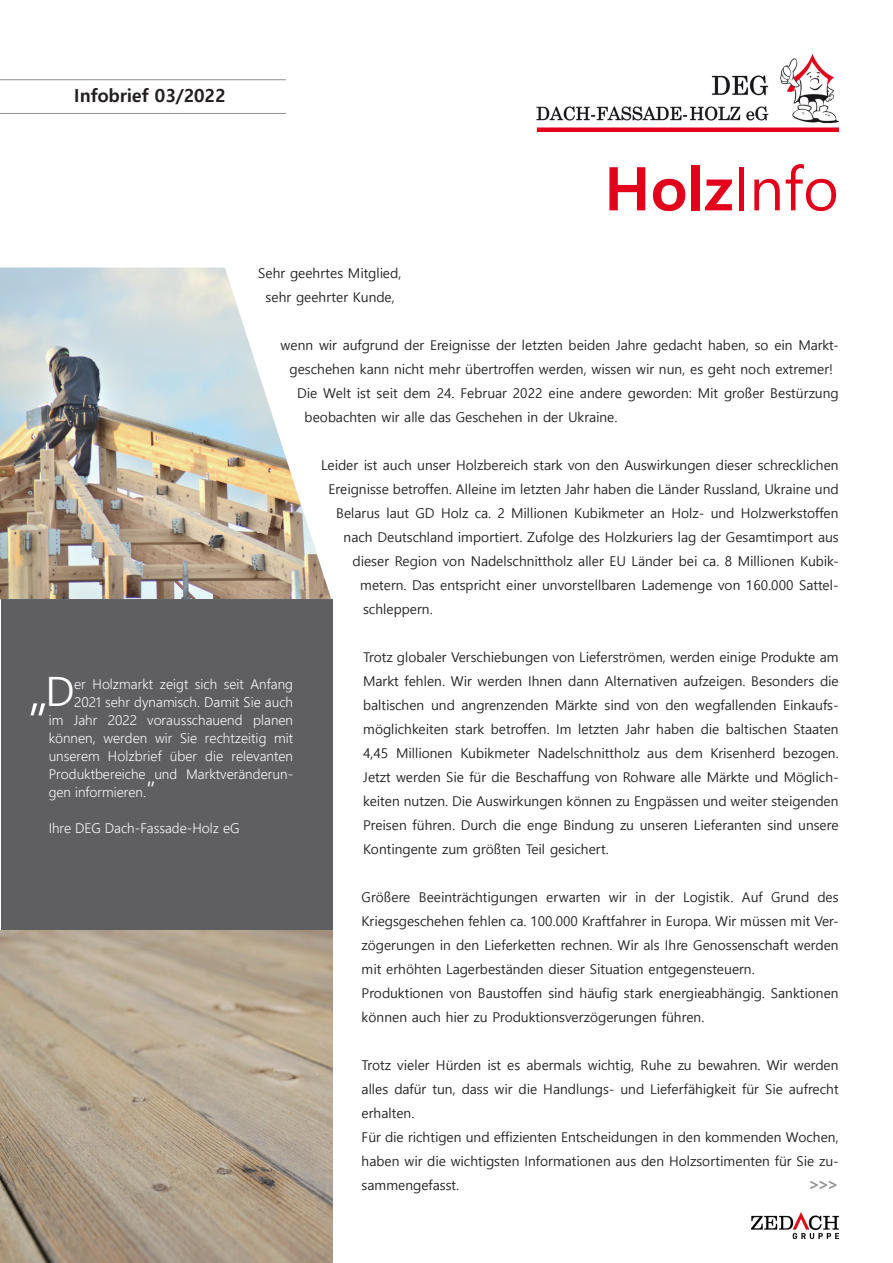
<style>
.page{position:relative;width:893px;height:1263px;background:#fff}
.page>*{position:absolute;margin:0;border:0;box-sizing:border-box;transform-origin:0 0}
.t1{font:700 60px "Malgun Gothic";color:#e2001a}
.t2{font:54px "Malgun Gothic";color:#fff}
.t3{font:40.5px "Malgun Gothic";color:#fff}
.t4{font:22.5px "Malgun Gothic";color:#fff}
.t5{font:700 18px "Malgun Gothic";color:#231f20}
.t6{font:700 16.5px "Malgun Gothic";color:#8b8d90}
.t7{font:13.5px/24px "Malgun Gothic";color:#231f20;text-align:justify}
.t8{font:300 13.5px "Malgun Gothic";color:#fff}
.s1{font-weight:400}
</style>
<div class="page">
<img style="left:536px;top:54px;width:303px;height:70px">
<img style="left:751px;top:1212px;width:88px;height:26px">
<hr style="left:0;top:79px;width:286px;height:1px;background:#8b8d90">
<hr style="left:0;top:113px;width:286px;height:1px;background:#8b8d90">
<div style="left:537px;top:127px;width:302px;height:5px;background:#e2001a"></div>
<div style="left:1px;top:599px;width:331px;height:332px;background:#5f5f62"></div>
<img style="left:1px;top:931px;width:331px;height:332px">
<img style="left:0;top:268px;width:332px;height:331px">
<p class="t5" style="left:74px;top:85px;width:153px">Infobrief 03/2022</p>
<p class="t1" style="left:604px;top:153px;width:236px">Holz<span class="s1">Info</span></p>
<p class="t7" style="left:258px;top:261px;width:145px">Sehr geehrtes Mitglied,</p>
<p class="t7" style="left:266px;top:285px;width:131px">sehr geehrter Kunde,</p>
<p class="t7" style="left:281px;top:333px;width:559px;text-align:center">wenn wir aufgrund der Ereignisse der letzten beiden Jahre gedacht haben, so ein Markt&shy;geschehen kann nicht mehr übertroffen werden, wissen wir nun, es geht noch extremer!</p>
<p class="t7" style="left:305px;top:381px;width:535px;text-indent:-8px">Die Welt ist seit dem 24. Februar 2022 eine andere geworden: Mit großer Bestürzung beobachten wir alle das Geschehen in der Ukraine.</p>
<p class="t7" style="left:321px;top:453px;width:519px">Leider ist auch unser Holzbereich stark von den Auswirkungen dieser schrecklichen</p>
<p class="t7" style="left:329px;top:477px;width:511px">Ereignisse betroffen. Alleine im letzten Jahr haben die Länder Russland, Ukraine und</p>
<p class="t7" style="left:336px;top:501px;width:504px">Belarus laut GD Holz ca. 2 Millionen Kubikmeter an Holz- und Holzwerkstoffen</p>
<p class="t7" style="left:344px;top:525px;width:496px">nach Deutschland importiert. Zufolge des Holzkuriers lag der Gesamtimport aus</p>
<p class="t7" style="left:353px;top:549px;width:487px">dieser Region von Nadelschnittholz aller EU Länder bei ca. 8 Millionen Kubik-</p>
<p class="t7" style="left:360px;top:573px;width:480px">metern. Das entspricht einer unvorstellbaren Lademenge von 160.000 Sattel-</p>
<p class="t7" style="left:363px;top:597px;width:71px">schleppern.</p>
<p class="t7" style="left:363px;top:645px;width:477px">Trotz globaler Verschiebungen von Lieferströmen, werden einige Produkte am Markt fehlen. Wir werden Ihnen dann Alternativen aufzeigen. Besonders die baltischen und angrenzenden Märkte sind von den wegfallenden Einkaufs&shy;möglichkeiten stark betroffen. Im letzten Jahr haben die baltischen Staaten 4,45 Millionen Kubikmeter Nadelschnittholz aus dem Krisenherd bezogen.<br>Jetzt werden Sie für die Beschaffung von Rohware alle Märkte und Möglich&shy;keiten nutzen. Die Auswirkungen können zu Engpässen und weiter steigenden Preisen führen. Durch die enge Bindung zu unseren Lieferanten sind unsere Kontingente zum größten Teil gesichert.</p>
<p class="t7" style="left:362px;top:885px;width:479px">Größere Beeinträchtigungen erwarten wir in der Logistik. Auf Grund des Kriegsgeschehen fehlen ca. 100.000 Kraftfahrer in Europa. Wir müssen mit Ver&shy;zögerungen in den Lieferketten rechnen. Wir als Ihre Genossenschaft werden mit erhöhten Lagerbeständen dieser Situation entgegensteuern.</p>
<p class="t7" style="left:362px;top:981px;width:478px">Produktionen von Baustoffen sind häufig stark energieabhängig. Sanktionen können auch hier zu Produktionsverzögerungen führen.</p>
<p class="t7" style="left:362px;top:1053px;width:479px">Trotz vieler Hürden ist es abermals wichtig, Ruhe zu bewahren. Wir werden alles dafür tun, dass wir die Handlungs- und Lieferfähigkeit für Sie aufrecht erhalten.</p>
<p class="t7" style="left:362px;top:1125px;width:479px">Für die richtigen und effizienten Entscheidungen in den kommenden Wochen, haben wir die wichtigsten Informationen aus den Holzsortimenten für Sie zu&shy;sammengefasst.</p>
<p class="t3" style="left:45px;top:668px;width:31px">D</p>
<p class="t8" style="left:74px;top:676px;width:221px">er Holzmarkt zeigt sich seit Anfang</p>
<p class="t8" style="left:74px;top:694px;width:221px">2021 sehr dynamisch. Damit Sie auch</p>
<p class="t8" style="left:49px;top:712px;width:246px">im Jahr 2022 vorausschauend planen</p>
<p class="t8" style="left:49px;top:730px;width:246px">können, werden wir Sie rechtzeitig mit</p>
<p class="t8" style="left:49px;top:748px;width:246px">unserem Holzbrief über die relevanten</p>
<p class="t8" style="left:49px;top:766px;width:246px">Produktbereiche und Marktveränderun-</p>
<p class="t8" style="left:49px;top:784px;width:99px">gen informieren.</p>
<p class="t8" style="left:49px;top:820px;width:192px">Ihre DEG Dach-Fassade-Holz eG</p>
<p class="t2" style="left:28px;top:659px;width:22px">„</p>
<p class="t4" style="left:147px;top:777px;width:10px">“</p>
<p class="t6" style="left:808px;top:1174px;width:32px">&gt;&gt;&gt;</p>
</div>
